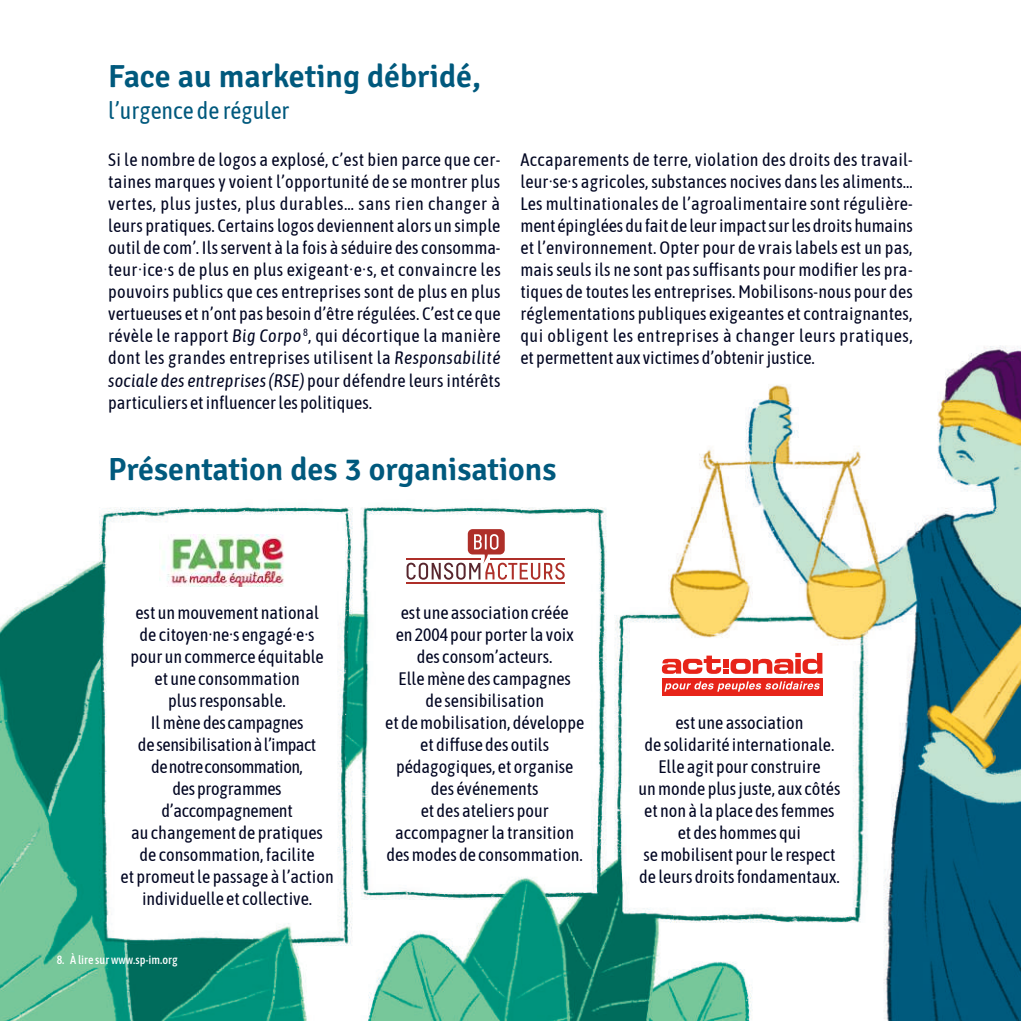
<style>
.page{position:relative;width:1021px;height:1021px;background:#fff}
.page>*{position:absolute;margin:0;border:0;box-sizing:border-box;transform-origin:0 0}
.t1{font:300 32px "Signika";color:#00597d}
.t2{font:24px "Asap Condensed";color:#00597d}
.t3{font:18px/22px "Asap Condensed";color:#000521;text-align:center}
.t4{font:500 12px "Asap Condensed";color:#fff}
.s1{font-style:italic}
</style>
<div class="page">
<img style="left:0;top:345px;width:1020px;height:675px">
<img style="left:160px;top:534px;width:134px;height:52px">
<div style="left:399px;top:519px;width:173px;height:74px;background:#fff;border-radius:6px"></div>
<svg style="left:406px;top:529px;width:158px;height:50px"></svg>
<div style="left:491px;top:536px;width:5px;height:12px;background:#ae2f29;border-radius:2px"></div>
<hr style="left:406px;top:558px;width:74px;height:1px;background:#ae2f29">
<hr style="left:490px;top:558px;width:74px;height:1px;background:#ae2f29">
<hr style="left:406px;top:582px;width:158px;height:1px;background:#ae2f29">
<div style="left:661px;top:678px;width:161px;height:17px;background:#e72419"></div>
<svg style="left:662px;top:653px;width:160px;height:21px"></svg>
<svg style="left:664px;top:681px;width:155px;height:10px"></svg>
<h1 class="t1" style="left:108px;top:53px;width:374px">Face au marketing débridé,</h1>
<h2 class="t2" style="left:108px;top:94px;width:183px">l’urgence de réguler</h2>
<p class="t3" style="left:108px;top:148px;width:394px;text-align:justify">Si le nombre de logos a explosé, c’est bien parce que cer&shy;taines marques y voient l’opportunité de se montrer plus vertes, plus justes, plus durables… sans rien changer à leurs pratiques. Certains logos deviennent alors un simple outil de com’. Ils servent à la fois à séduire des consomma&shy;teur∙ice∙s de plus en plus exigeant∙e∙s, et convaincre les pouvoirs publics que ces entreprises sont de plus en plus vertueuses et n’ont pas besoin d’être régulées. C’est ce que révèle le rapport <span class="s1">Big Corpo</span> <sup>8</sup>, qui décortique la manière dont les grandes entreprises utilisent la <span class="s1">Responsabilité sociale des entreprises (RSE)</span> pour défendre leurs intérêts particuliers et influencer les politiques.</p>
<p class="t3" style="left:520px;top:148px;width:394px;text-align:justify">Accaparements de terre, violation des droits des travail&shy;leur∙se∙s agricoles, substances nocives dans les aliments… Les multinationales de l’agroalimentaire sont régulière&shy;ment épinglées du fait de leur impact sur les droits humains et l’environnement. Opter pour de vrais labels est un pas, mais seuls ils ne sont pas suffisants pour modifier les pra&shy;tiques de toutes les entreprises. Mobilisons-nous pour des réglementations publiques exigeantes et contraignantes, qui obligent les entreprises à changer leurs pratiques, et permettent aux victimes d’obtenir justice.</p>
<h1 class="t1" style="left:108px;top:446px;width:450px">Présentation des 3 organisations</h1>
<p class="t3" style="left:120px;top:600px;width:215px">est un mouvement national<br>de citoyen·ne·s engagé·e·s<br>pour un commerce équitable<br>et une consommation<br>plus responsable.<br>Il mène des campagnes<br>de sensibilisation à l’impact<br>de notre consommation,<br>des programmes d’accompagnement<br>au changement de pratiques<br>de consommation, facilite<br>et promeut le passage à l’action individuelle et collective.</p>
<p class="t4" style="left:57px;top:952px;width:123px">8. À lire sur www.sp-im.org</p>
<p class="t3" style="left:385px;top:600px;width:200px">est une association créée<br>en 2004 pour porter la voix des consom’acteurs.<br>Elle mène des campagnes<br>de sensibilisation<br>et de mobilisation, développe et diffuse des outils pédagogiques, et organise des événements<br>et des ateliers pour accompagner la transition des modes de consommation.</p>
<p class="t3" style="left:638px;top:710px;width:203px">est une association<br>de solidarité internationale.<br>Elle agit pour construire<br>un monde plus juste, aux côtés et non à la place des femmes et des hommes qui<br>se mobilisent pour le respect de leurs droits fondamentaux.</p>
</div>
